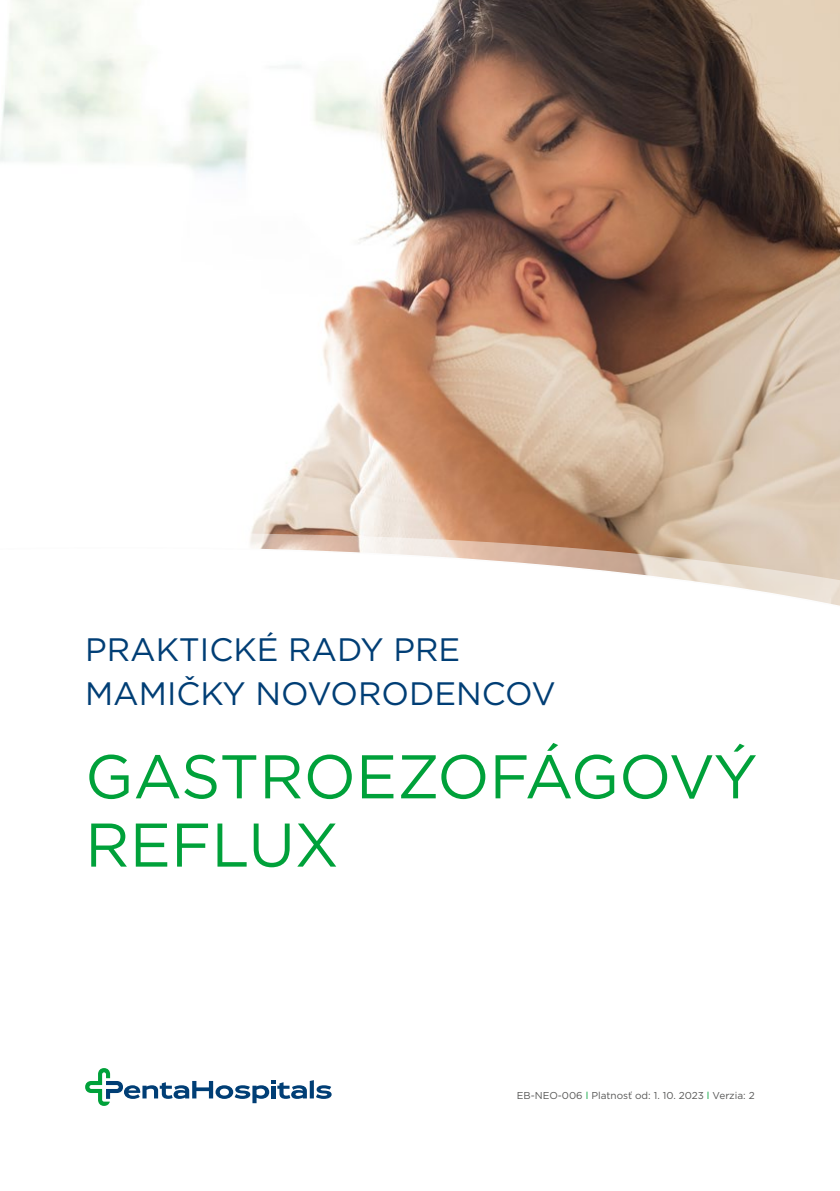
<style>
.page{position:relative;width:840px;height:1191px;background:#fff}
.page>*{position:absolute;margin:0;border:0;box-sizing:border-box;transform-origin:0 0}
.t1{font:61.6px/68.2px "Gotham";color:#00a13a}
.t2{font:32.4px/44px "Gotham";color:#003e75}
.t3{font:10px "Gotham";color:#575756}
.s1{color:#00a13a}
</style>
<div class="page">
<svg style="left:85px;top:1068px;width:246px;height:38px"></svg>
<svg style="left:0;top:0;width:839px;height:533px"></svg>
<svg style="left:250px;top:533px;width:589px;height:73px"></svg>
<h2 class="t2" style="left:85px;top:628px;width:472px">PRAKTICKÉ RADY PRE<br>MAMIČKY NOVORODENCOV</h2>
<h1 class="t1" style="left:85px;top:742px;width:673px">GASTROEZOFÁGOVÝ<br>REFLUX</h1>
<p class="t3" style="left:516px;top:1090px;width:239px">EB-NEO-006 <span class="s1">l</span> Platnosť od: 1. 10. 2023 <span class="s1">l</span> Verzia: 2</p>
</div>
